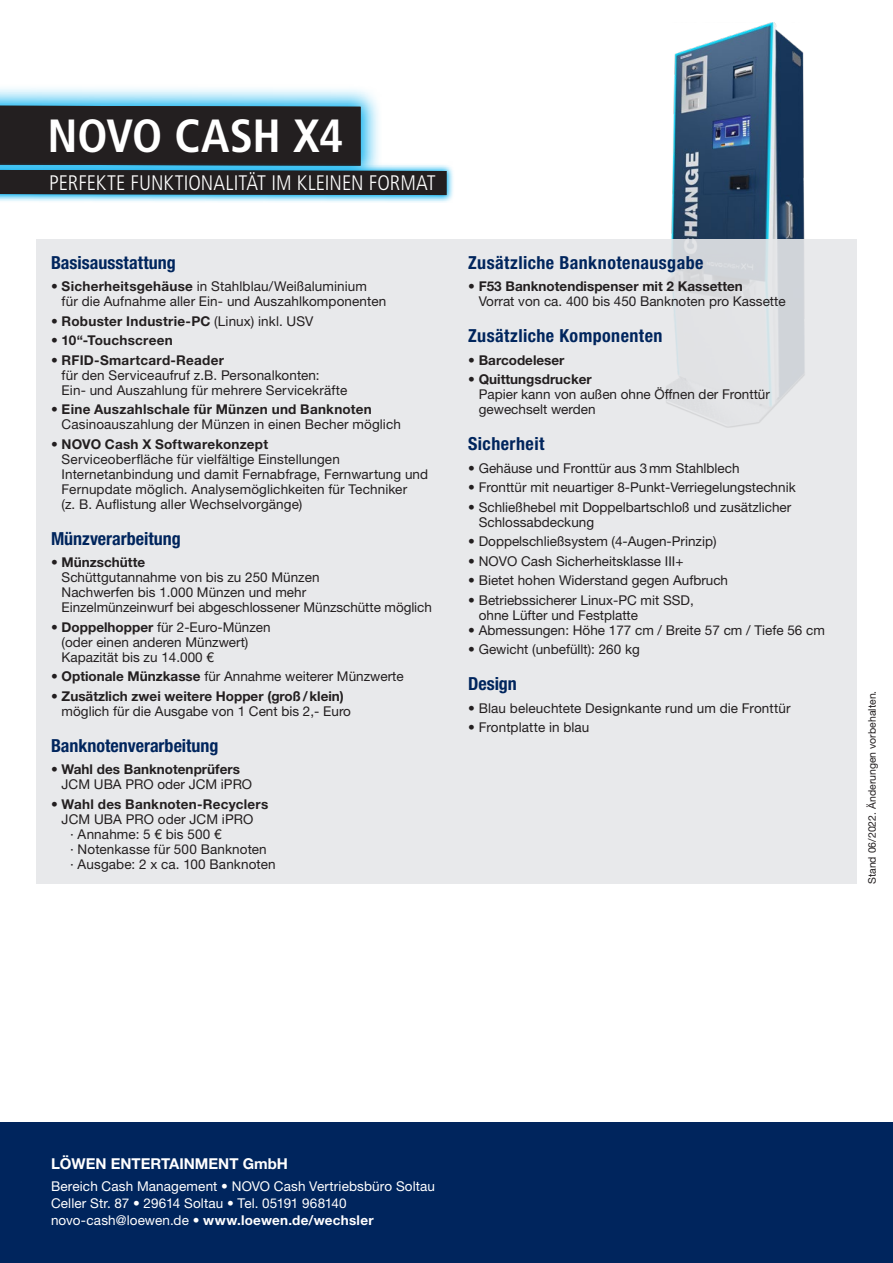
<style>
.page{position:relative;width:893px;height:1263px;background:#fff}
.page>*{position:absolute;margin:0;border:0;box-sizing:border-box;transform-origin:0 0}
.t1{font:700 condensed 46.5px "Frutiger LT Std";letter-spacing:-.01em;color:#fff}
.t2{font:300 condensed 21px "Frutiger LT Std";color:#fff}
.t3{font:700 condensed 18px "Helvetica Neue LT Std";letter-spacing:.015em;color:#00255d}
.t4{font:700 15px "Helvetica Neue LT Std";color:#fff}
.t5{font:13.5px/15px "Helvetica Neue LT Std";color:#231f20}
.t6{font:700 13.5px "Helvetica Neue LT Std";color:#231f20}
.t7{font:700 13.5px "Helvetica Neue LT Std";letter-spacing:.02em;color:#231f20}
.t8{font:13.5px/16.8px "Helvetica Neue LT Std";letter-spacing:.01em;color:#fff}
.t9{font:10.5px "Helvetica Neue LT Std";color:#231f20}
.s1{font-weight:700}
.s2{font-weight:400}
</style>
<div class="page">
<img style="left:665px;top:23px;width:140px;height:217px">
<div style="left:36px;top:240px;width:821px;height:644px;background:#e6e7e9"></div>
<div style="left:0;top:1123px;width:893px;height:140px;background:#00255d"></div>
<svg style="left:0;top:88px;width:377px;height:18px;background:#b0e5f8"></svg>
<svg style="left:0;top:165px;width:453px;height:38px"></svg>
<svg style="left:0;top:106px;width:446px;height:89px;background:#3f4549"></svg>
<h1 class="t1" style="left:48px;top:108px;width:297px">NOVO CASH X4</h1>
<h2 class="t2" style="left:49px;top:171px;width:388px">PERFEKTE FUNKTIONALITÄT IM KLEINEN FORMAT</h2>
<h3 class="t3" style="left:51px;top:252px;width:126px">Basisausstattung</h3>
<p class="t5" style="left:62px;top:279px;width:326px;text-indent:-11px">• <span class="s1">Sicherheitsgehäuse</span> in Stahlblau/Weißaluminium für die Aufnahme aller Ein- und Auszahlkomponenten</p>
<p class="t7" style="left:51px;top:313px;width:264px">• Robuster Industrie-PC <span class="s2">(Linux) inkl. USV</span></p>
<p class="t7" style="left:51px;top:332px;width:123px">• 10“-Touchscreen</p>
<p class="t7" style="left:51px;top:352px;width:174px">• RFID-Smartcard-Reader</p>
<p class="t5" style="left:62px;top:367px;width:287px">für den Serviceaufruf z.B. Personalkonten:<br>Ein- und Auszahlung für mehrere Servicekräfte</p>
<p class="t7" style="left:51px;top:401px;width:322px">• Eine Auszahlschale für Münzen und Banknoten</p>
<p class="t5" style="left:62px;top:417px;width:341px">Casinoauszahlung der Münzen in einen Becher möglich</p>
<p class="t6" style="left:51px;top:436px;width:219px">• NOVO Cash X Softwarekonzept</p>
<p class="t5" style="left:62px;top:451px;width:368px">Serviceoberfläche für vielfältige Einstellungen Internetanbindung und damit Fernabfrage, Fernwartung und Fernupdate möglich. Analysemöglichkeiten für Techniker<br>(z. B. Auflistung aller Wechselvorgänge)</p>
<h3 class="t3" style="left:51px;top:528px;width:131px">Münzverarbeitung</h3>
<p class="t6" style="left:51px;top:554px;width:96px">• Münzschütte</p>
<p class="t5" style="left:62px;top:570px;width:372px">Schüttgutannahme von bis zu 250 Münzen<br>Nachwerfen bis 1.000 Münzen und mehr<br>Einzelmünzeinwurf bei abgeschlossener Münzschütte möglich</p>
<p class="t5" style="left:62px;top:619px;width:211px;text-indent:-11px"><span class="s1">• Doppelhopper</span> für 2-Euro-Münzen (oder einen anderen Münzwert)<br>Kapazität bis zu 14.000 €</p>
<p class="t5" style="left:51px;top:669px;width:354px"><span class="s1">• Optionale Münzkasse</span> für Annahme weiterer Münzwerte</p>
<p class="t6" style="left:51px;top:688px;width:294px">• Zusätzlich zwei weitere Hopper (groß/klein)</p>
<p class="t5" style="left:62px;top:703px;width:291px">möglich für die Ausgabe von 1 Cent bis 2,- Euro</p>
<h3 class="t3" style="left:51px;top:735px;width:169px">Banknotenverarbeitung</h3>
<p class="t6" style="left:51px;top:761px;width:190px">• Wahl des Banknotenprüfers</p>
<p class="t5" style="left:62px;top:777px;width:192px">JCM UBA PRO oder JCM iPRO</p>
<p class="t7" style="left:51px;top:796px;width:219px"><span class="s2">•</span> Wahl des Banknoten-Recyclers</p>
<p class="t5" style="left:62px;top:811px;width:193px">JCM UBA PRO oder JCM iPRO</p>
<p class="t5" style="left:70px;top:826px;width:153px">· Annahme: 5 € bis 500 €</p>
<p class="t5" style="left:70px;top:841px;width:198px">· Notenkasse für 500 Banknoten</p>
<p class="t5" style="left:70px;top:856px;width:207px">· Ausgabe: 2 x ca. 100 Banknoten</p>
<h3 class="t3" style="left:468px;top:251px;width:237px">Zusätzliche Banknotenausgabe</h3>
<p class="t6" style="left:468px;top:278px;width:276px">• F53 Banknotendispenser mit 2 Kassetten</p>
<p class="t5" style="left:479px;top:294px;width:308px">Vorrat von ca. 400 bis 450 Banknoten pro Kassette</p>
<h3 class="t3" style="left:468px;top:325px;width:196px">Zusätzliche Komponenten</h3>
<p class="t6" style="left:468px;top:351px;width:98px">• Barcodeleser</p>
<p class="t6" style="left:468px;top:371px;width:125px">• Quittungsdrucker</p>
<p class="t5" style="left:479px;top:387px;width:293px">Papier kann von außen ohne Öffnen der Fronttür gewechselt werden</p>
<h3 class="t3" style="left:468px;top:433px;width:78px">Sicherheit</h3>
<p class="t5" style="left:468px;top:460px;width:273px">• Gehäuse und Fronttür aus 3mm Stahlblech</p>
<p class="t5" style="left:468px;top:480px;width:329px">• Fronttür mit neuartiger 8-Punkt-Verriegelungstechnik</p>
<p class="t5" style="left:479px;top:499px;width:314px;text-indent:-11px">• Schließhebel mit Doppelbartschloß und zusätzlicher<br>Schlossabdeckung</p>
<p class="t5" style="left:468px;top:534px;width:250px">• Doppelschließsystem (4-Augen-Prinzip)</p>
<p class="t5" style="left:468px;top:553px;width:217px">• NOVO Cash Sicherheitsklasse III+</p>
<p class="t5" style="left:468px;top:573px;width:261px">• Bietet hohen Widerstand gegen Aufbruch</p>
<p class="t5" style="left:479px;top:592px;width:217px;text-indent:-11px">• Betriebssicherer Linux-PC mit SSD, ohne Lüfter und Festplatte</p>
<p class="t5" style="left:468px;top:622px;width:358px">• Abmessungen: Höhe 177 cm / Breite 57 cm / Tiefe 56 cm</p>
<p class="t5" style="left:468px;top:642px;width:173px">• Gewicht (unbefüllt): 260 kg</p>
<h3 class="t3" style="left:468px;top:673px;width:50px">Design</h3>
<p class="t5" style="left:468px;top:700px;width:324px">• Blau beleuchtete Designkante rund um die Fronttür</p>
<p class="t5" style="left:468px;top:720px;width:123px">• Frontplatte in blau</p>
<p class="t9" style="left:866px;top:884px;width:195px;rotate:-90deg">Stand 06/2022. Änderungen vorbehalten.</p>
<p class="t4" style="left:51px;top:1155px;width:238px">LÖWEN ENTERTAINMENT GmbH</p>
<p class="t8" style="left:51px;top:1178px;width:386px">Bereich Cash Management • NOVO Cash Vertriebsbüro Soltau<br>Celler Str. 87 • 29614 Soltau • Tel. 05191 968140 novo-cash@loewen.de • <span class="s1">www.loewen.de/wechsler</span></p>
</div>
